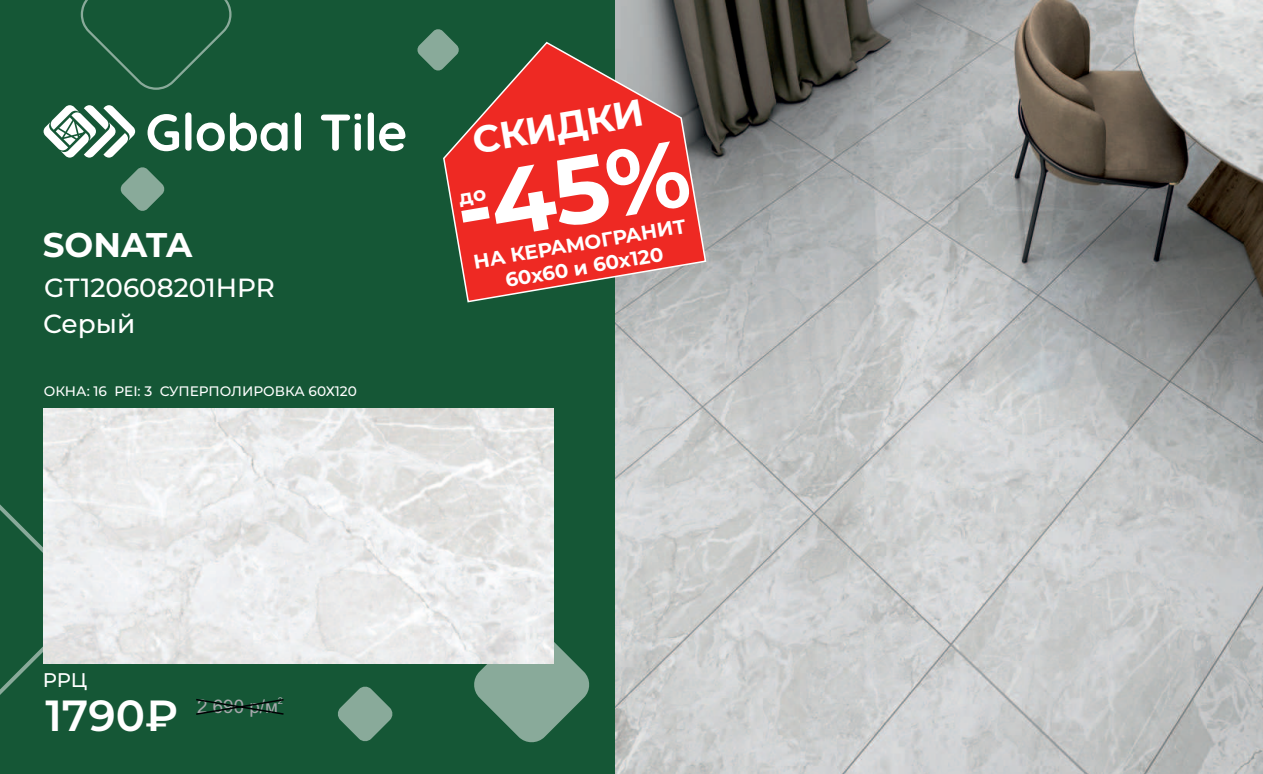
<style>
.page{position:relative;width:1263px;height:774px;background:#155736}
.page>*{position:absolute;margin:0;border:0;box-sizing:border-box;transform-origin:0 0}
.t1{font:700 94.35px "Montserrat";color:#fff}
.t2{font:600 43.5px "Montserrat";color:#fff}
.t3{font:700 37.8px "Montserrat";color:#fff}
.t4{font:700 34.2px "Montserrat";color:#fff}
.t5{font:500 26.25px/35.2px "Montserrat";color:#fff}
.t6{font:700 19.8px/23.9px "Montserrat";color:#fff;text-align:center}
.t7{font:500 19.8px "Montserrat";color:#fff}
.t8{font:18.75px "Arial";color:#a8a9ad}
.t9{font:500 13.65px "Montserrat";color:#fff}
.t10{font:9.45px "Arial";color:#a8a9ad}
</style>
<div class="page">
<svg style="left:0;top:504px;width:76px;height:191px"></svg>
<svg style="left:472px;top:642px;width:118px;height:101px"></svg>
<svg style="left:81px;top:0;width:151px;height:90px"></svg>
<svg style="left:120px;top:167px;width:45px;height:44px"></svg>
<svg style="left:338px;top:686px;width:55px;height:56px"></svg>
<svg style="left:44px;top:105px;width:91px;height:53px"></svg>
<svg style="left:148px;top:112px;width:257px;height:39px"></svg>
<svg style="left:417px;top:29px;width:36px;height:42px"></svg>
<img style="left:616px;top:0;width:647px;height:774px">
<svg style="left:442px;top:41px;width:265px;height:262px"></svg>
<img style="left:43px;top:408px;width:511px;height:255px">
<svg style="left:196px;top:699px;width:88px;height:16px"></svg>
<svg style="left:459px;top:189px;width:27px;height:18px"></svg>
<h3 class="t4" style="left:43px;top:220px;width:151px">SONATA</h3>
<h3 class="t5" style="left:43px;top:269px;width:234px">GT120608201HPR<br>Серый</h3>
<p class="t9" style="left:44px;top:382px;width:315px">ОКНА: 16 PEI: 3 СУПЕРПОЛИРОВКА 60Х120</p>
<h3 class="t3" style="left:468px;top:114px;width:174px;rotate:-10deg">СКИДКИ</h3>
<h1 class="t1" style="left:444px;top:144px;width:237px;rotate:-10deg">-45%</h1>
<h3 class="t6" style="left:471px;top:249px;width:217px;rotate:-10deg">НА КЕРАМОГРАНИТ<br>60х60 и 60х120</h3>
<h3 class="t7" style="left:43px;top:666px;width:46px">РРЦ</h3>
<h2 class="t2" style="left:45px;top:684px;width:134px">1790₽</h2>
<p class="t10" style="left:278px;top:694px;width:7px">2</p>
<h3 class="t8" style="left:197px;top:694px;width:82px">2 690 р/м</h3>
</div>
